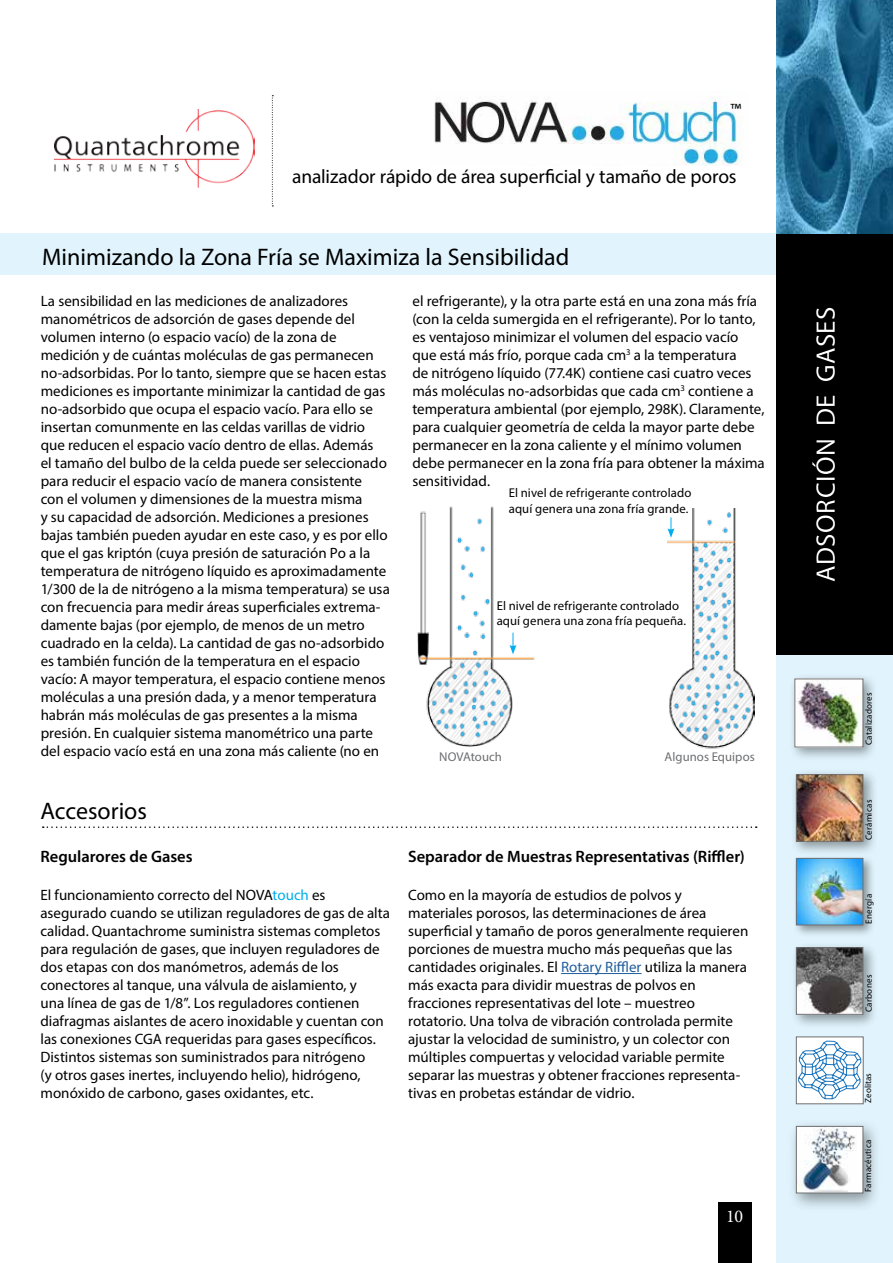
<style>
.page{position:relative;width:893px;height:1263px;background:#fff}
.page>*{position:absolute;margin:0;border:0;box-sizing:border-box;transform-origin:0 0}
.t1{font:27px "Myriad Pro";letter-spacing:.02em;color:#fff}
.t2{font:24px "Myriad Pro";color:#000}
.t3{font:19.5px "Myriad Pro";letter-spacing:-.01em;color:#000}
.t4{font:18px "Minion Pro";color:#fff}
.t5{font:18px "Myriad Pro";color:#000}
.t6{font:600 16.5px "Myriad Pro";color:#000}
.t7{font:15px/18px "Myriad Pro";color:#000}
.t8{font:12.75px/15.3px "Myriad Pro";letter-spacing:.01em;color:#000}
.t9{font:12.75px "Myriad Pro";letter-spacing:.005em;color:#6d6e71}
.t10{font:9px "Myriad Pro";letter-spacing:.025em;color:#000}
.t11{font:9px "Myriad Pro";color:#000}
.s1{color:#00aeef}
.s2{color:#215e9e}
</style>
<div class="page">
<div style="left:0;top:233px;width:851px;height:42px;background:#e1f4fd"></div>
<div style="left:777px;top:0;width:116px;height:1263px;background:#e1f4fd"></div>
<img style="left:54px;top:109px;width:200px;height:78px">
<div style="left:776px;top:233px;width:117px;height:421px;background:#000"></div>
<img style="left:777px;top:0;width:116px;height:233px">
<svg style="left:272px;top:95px;width:1px;height:112px"></svg>
<div style="left:807px;top:233px;width:79px;height:434px;background:#fff;opacity:.75"></div>
<div style="left:719px;top:1202px;width:33px;height:61px;background:#000"></div>
<div style="left:792px;top:854px;width:84px;height:84px;background:#000;opacity:.4"></div>
<img style="left:798px;top:860px;width:63px;height:63px">
<div style="left:796px;top:858px;width:67px;height:67px;border:1px solid #6d6e71"></div>
<div style="left:790px;top:769px;width:88px;height:87px;background:#000;opacity:.4"></div>
<img style="left:798px;top:776px;width:63px;height:64px">
<div style="left:796px;top:774px;width:67px;height:68px;border:1px solid #6d6e71"></div>
<div style="left:790px;top:942px;width:88px;height:87px;background:#000;opacity:.4"></div>
<img style="left:798px;top:949px;width:63px;height:64px">
<div style="left:796px;top:947px;width:67px;height:68px;border:1px solid #6d6e71"></div>
<div style="left:789px;top:673px;width:89px;height:89px;background:#000;opacity:.4"></div>
<img style="left:796px;top:680px;width:65px;height:65px">
<div style="left:787px;top:1119px;width:94px;height:94px;background:#000;opacity:.4"></div>
<img style="left:798px;top:1128px;width:63px;height:63px">
<div style="left:796px;top:1126px;width:67px;height:67px;border:1px solid #6d6e71"></div>
<div style="left:796px;top:1037px;width:67px;height:67px;background:#fff"></div>
<svg style="left:798px;top:1041px;width:63px;height:58px"></svg>
<div style="left:796px;top:1037px;width:67px;height:67px;border:1px solid #6d6e71"></div>
<img style="left:434px;top:98px;width:307px;height:68px">
<hr style="left:561px;top:973px;width:80px;height:1px;background:#215e9e">
<svg style="left:43px;top:826px;width:714px;height:2px"></svg>
<img style="left:417px;top:506px;width:118px;height:240px">
<svg style="left:510px;top:633px;width:6px;height:21px"></svg>
<img style="left:667px;top:508px;width:88px;height:241px">
<svg style="left:667px;top:517px;width:7px;height:21px"></svg>
<p class="t5" style="left:730px;top:99px;width:13px">™</p>
<h3 class="t3" style="left:292px;top:165px;width:446px">analizador rápido de área superficial y tamaño de poros</h3>
<h2 class="t2" style="left:42px;top:242px;width:529px">Minimizando la Zona Fría se Maximiza la Sensibilidad</h2>
<p class="t7" style="left:41px;top:291px;width:351px">La sensibilidad en las mediciones de analizadores manométricos de adsorción de gases depende del volumen interno (o espacio vacío) de la zona de medición y de cuántas moléculas de gas permanecen no-adsorbidas. Por lo tanto, siempre que se hacen estas mediciones es importante minimizar la cantidad de gas no-adsorbido que ocupa el espacio vacío. Para ello se insertan comunmente en las celdas varillas de vidrio que reducen el espacio vacío dentro de ellas. Además<br>el tamaño del bulbo de la celda puede ser seleccionado para reducir el espacio vacío de manera consistente<br>con el volumen y dimensiones de la muestra misma<br>y su capacidad de adsorción. Mediciones a presiones bajas también pueden ayudar en este caso, y es por ello que el gas kriptón (cuya presión de saturación Po a la temperatura de nitrógeno líquido es aproximadamente 1/300 de la de nitrógeno a la misma temperatura) se usa con frecuencia para medir áreas superficiales extrema&shy;damente bajas (por ejemplo, de menos de un metro cuadrado en la celda). La cantidad de gas no-adsorbido es también función de la temperatura en el espacio vacío: A mayor temperatura, el espacio contiene menos moléculas a una presión dada, y a menor temperatura habrán más moléculas de gas presentes a la misma presión. En cualquier sistema manométrico una parte del espacio vacío está en una zona más caliente (no en</p>
<p class="t7" style="left:412px;top:291px;width:354px">el refrigerante), y la otra parte está en una zona más fría (con la celda sumergida en el refrigerante). Por lo tanto, es ventajoso minimizar el volumen del espacio vacío que está más frío, porque cada cm<sup>3</sup> a la temperatura<br>de nitrógeno líquido (77.4K) contiene casi cuatro veces más moléculas no-adsorbidas que cada cm<sup>3</sup> contiene a temperatura ambiental (por ejemplo, 298K). Claramente, para cualquier geometría de celda la mayor parte debe permanecer en la zona caliente y el mínimo volumen debe permanecer en la zona fría para obtener la máxima sensitividad.</p>
<p class="t8" style="left:509px;top:485px;width:184px">El nivel de refrigerante controlado aquí genera una zona fría grande.</p>
<p class="t8" style="left:497px;top:597px;width:191px">El nivel de refrigerante controlado aquí genera una zona fría pequeña.</p>
<p class="t9" style="left:439px;top:748px;width:64px">NOVAtouch</p>
<p class="t9" style="left:664px;top:748px;width:92px">Algunos Equipos</p>
<h2 class="t2" style="left:40px;top:796px;width:108px">Accesorios</h2>
<p class="t6" style="left:40px;top:846px;width:154px">Regularores de Gases</p>
<p class="t7" style="left:40px;top:886px;width:351px">El funcionamiento correcto del NOVA<span class="s1">touch</span> es asegurado cuando se utilizan reguladores de gas de alta calidad. Quantachrome suministra sistemas completos para regulación de gases, que incluyen reguladores de dos etapas con dos manómetros, además de los conectores al tanque, una válvula de aislamiento, y<br>una línea de gas de 1/8”. Los reguladores contienen diafragmas aislantes de acero inoxidable y cuentan con las conexiones CGA requeridas para gases específicos.<br>Distintos sistemas son suministrados para nitrógeno<br>(y otros gases inertes, incluyendo helio), hidrógeno, monóxido de carbono, gases oxidantes, etc.</p>
<p class="t6" style="left:408px;top:846px;width:338px">Separador de Muestras Representativas (Riffler)</p>
<p class="t7" style="left:408px;top:886px;width:342px">Como en la mayoría de estudios de polvos y materiales porosos, las determinaciones de área superficial y tamaño de poros generalmente requieren porciones de muestra mucho más pequeñas que las cantidades originales. El <span class="s2">Rotary Riffler</span> utiliza la manera más exacta para dividir muestras de polvos en fracciones representativas del lote – muestreo rotatorio. Una tolva de vibración controlada permite ajustar la velocidad de suministro, y un colector con múltiples compuertas y velocidad variable permite separar las muestras y obtener fracciones representa&shy;tivas en probetas estándar de vidrio.</p>
<p class="t4" style="left:726px;top:1205px;width:19px">10</p>
<h1 class="t1" style="left:809px;top:582px;width:277px;rotate:-90deg">ADSORCIÓN DE GASES</h1>
<p class="t10" style="left:863px;top:745px;width:54px;rotate:-90deg">Catalizadores</p>
<p class="t10" style="left:863px;top:840px;width:42px;rotate:-90deg">Cerámicas</p>
<p class="t10" style="left:863px;top:923px;width:31px;rotate:-90deg">Energía</p>
<p class="t10" style="left:863px;top:1012px;width:39px;rotate:-90deg">Carbones</p>
<p class="t11" style="left:863px;top:1102px;width:31px;rotate:-90deg">Zeolitas</p>
<p class="t10" style="left:862px;top:1192px;width:54px;rotate:-90deg">Farmacéutica</p>
</div>
